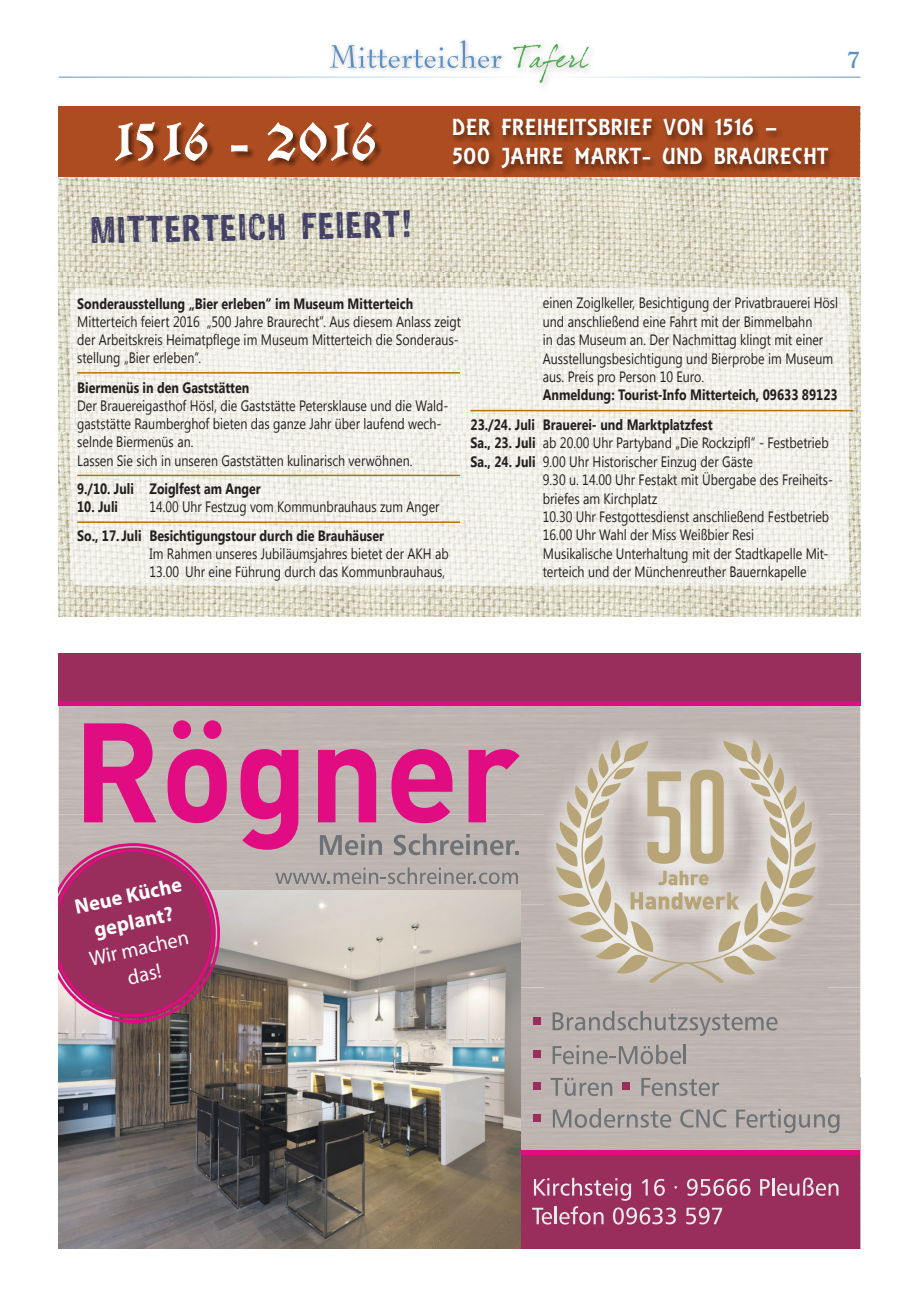
<style>
.page{position:relative;width:919px;height:1289px;background:#fff}
.page>*{position:absolute;margin:0;border:0;box-sizing:border-box;transform-origin:0 0}
.t1{font:700 52.05px "Schwaben Alt";letter-spacing:.075em;color:#fff}
.t2{font:30.3px "Sans Culottes";color:#444166;scale:1.09 1}
.t3{font:24.75px/29.5px "ARESSENCE";letter-spacing:.04em;color:#fff}
.t4{font:22.5px "Stratford Serial";color:#5b91c2}
.t5{font:700 21px/26.7px "Myriad Pro";color:#fff;text-align:center}
.t6{font:21px/26.7px "Myriad Pro";color:#fff;text-align:center}
.t7{font:15px/18.1px "Segoe UI";color:#231f20;scale:.83 1}
.t8{font:700 15px/29.4px "Segoe UI";color:#231f20;scale:.83 1}
.t9{font:15px "Segoe UI";color:#231f20;scale:.82 1}
.t10{font:700 15px "Segoe UI";color:#231f20;scale:.82 1}
.s1{font-family:"ARESSENCE";font-weight:400}
.s2{font-weight:700}
</style>
<div class="page">
<div style="left:326px;top:37px;width:180px;height:37px;background:#231f20;opacity:.3"></div>
<svg style="left:330px;top:40px;width:171px;height:28px"></svg>
<svg style="left:513px;top:44px;width:76px;height:39px"></svg>
<hr style="left:59px;top:77px;width:485px;height:1px;background:#5b91c2">
<hr style="left:544px;top:77px;width:316px;height:1px;background:#5b91c2">
<img style="left:59px;top:271px;width:801px;height:161px">
<img style="left:59px;top:432px;width:801px;height:184px">
<img style="left:59px;top:177px;width:801px;height:94px">
<div style="left:59px;top:106px;width:801px;height:71px;background:#ad4c20"></div>
<img style="left:120px;top:126px;width:262px;height:41px">
<svg style="left:115px;top:122px;width:40px;height:39px"></svg>
<svg style="left:163px;top:122px;width:44px;height:39px"></svg>
<svg style="left:231px;top:145px;width:16px;height:6px"></svg>
<svg style="left:268px;top:122px;width:107px;height:39px"></svg>
<img style="left:453px;top:119px;width:379px;height:55px">
<svg style="left:70px;top:287px;width:779px;height:298px;fill:#f1f1e9"></svg>
<hr style="left:77px;top:372px;width:383px;height:1px;background:#ae7408">
<hr style="left:77px;top:474px;width:383px;height:2px;background:#ae7408">
<hr style="left:77px;top:521px;width:383px;height:2px;background:#ae7408">
<hr style="left:470px;top:410px;width:383px;height:1px;background:#ae7408">
<div style="left:59px;top:705px;width:801px;height:445px;background:#beb5b1"></div>
<div style="left:513px;top:1152px;width:347px;height:96px;background:#992d5b"></div>
<hr style="left:473px;top:1150px;width:387px;height:4px;background:#e10b82">
<svg style="left:84px;top:723px;width:72px;height:99px;background:#d44993"></svg>
<svg style="left:167px;top:720px;width:60px;height:103px;background:#d15a98"></svg>
<svg style="left:240px;top:749px;width:58px;height:100px;background:#d54391"></svg>
<svg style="left:318px;top:749px;width:58px;height:73px;background:#d54492"></svg>
<svg style="left:391px;top:749px;width:61px;height:74px;background:#d44a93"></svg>
<svg style="left:468px;top:749px;width:51px;height:73px;background:#ce659b"></svg>
<svg style="left:320px;top:834px;width:62px;height:21px"></svg>
<svg style="left:393px;top:833px;width:125px;height:22px;background:#a29e9c"></svg>
<div style="left:59px;top:653px;width:801px;height:50px;background:#992d5b"></div>
<hr style="left:59px;top:701px;width:801px;height:4px;background:#e10b82">
<svg style="left:275px;top:867px;width:243px;height:17px;background:#a9a4a2"></svg>
<svg style="left:534px;top:1177px;width:97px;height:23px"></svg>
<svg style="left:642px;top:1179px;width:5px;height:16px"></svg>
<svg style="left:654px;top:1178px;width:10px;height:17px"></svg>
<svg style="left:687px;top:1178px;width:63px;height:17px"></svg>
<svg style="left:760px;top:1177px;width:78px;height:18px"></svg>
<svg style="left:532px;top:1206px;width:71px;height:18px"></svg>
<svg style="left:613px;top:1207px;width:62px;height:17px"></svg>
<svg style="left:686px;top:1207px;width:36px;height:17px"></svg>
<div style="left:544px;top:727px;width:283px;height:268px;background:#beb5b1"></div>
<svg style="left:554px;top:739px;width:263px;height:243px;background:#cbc1b4"></svg>
<svg style="left:647px;top:771px;width:34px;height:92px;background:#c9bda3"></svg>
<svg style="left:690px;top:769px;width:33px;height:94px;background:#c7ba9b"></svg>
<svg style="left:552px;top:1010px;width:225px;height:25px;background:#aba5a3"></svg>
<svg style="left:552px;top:1044px;width:129px;height:20px;background:#a6a19f"></svg>
<hr style="left:683px;top:1044px;width:3px;height:20px;background:#6c7276">
<svg style="left:550px;top:1077px;width:62px;height:19px"></svg>
<svg style="left:641px;top:1077px;width:78px;height:19px"></svg>
<svg style="left:553px;top:1108px;width:118px;height:19px;background:#a6a19f"></svg>
<svg style="left:680px;top:1109px;width:46px;height:18px"></svg>
<svg style="left:736px;top:1108px;width:103px;height:25px;background:#aaa4a2"></svg>
<div style="left:533px;top:1016px;width:7px;height:8px;background:#992d5b"></div>
<div style="left:533px;top:1049px;width:7px;height:8px;background:#992d5b"></div>
<div style="left:533px;top:1082px;width:7px;height:8px;background:#992d5b"></div>
<div style="left:533px;top:1114px;width:7px;height:8px;background:#992d5b"></div>
<div style="left:622px;top:1082px;width:8px;height:8px;background:#992d5b"></div>
<img style="left:59px;top:890px;width:461px;height:358px">
<svg style="left:59px;top:836px;width:167px;height:193px;background:#a34a6f"></svg>
<h1 class="t1" style="left:115px;top:112px;width:264px">1516 <span class="s1">-</span> 2016</h1>
<h2 class="t2" style="left:90px;top:215px;width:297px;rotate:-1deg">MITTERTEICH FEIERT!</h2>
<h3 class="t3" style="left:452px;top:114px;width:377px">DER FREIHEITSBRIEF VON 1516 –<br>500 JAHRE MARKT- UND BRAURECHT</h3>
<h3 class="t4" style="left:847px;top:47px;width:14px">7</h3>
<p class="t8" style="left:77px;top:290px;width:406px">Sonderausstellung „Bier erleben“ im Museum Mitterteich</p>
<p class="t7" style="left:77px;top:312px;width:464px">Mitterteich feiert 2016 „500 Jahre Braurecht“. Aus diesem Anlass zeigt der Arbeitskreis Heimatpflege im Museum Mitterteich die Sonderaus&shy;stellung „Bier erleben“.</p>
<p class="t8" style="left:77px;top:374px;width:209px">Biermenüs in den Gaststätten</p>
<p class="t7" style="left:77px;top:396px;width:448px">Der Brauereigasthof Hösl, die Gaststätte Petersklause und die Wald&shy;gaststätte Raumberghof bieten das ganze Jahr über laufend wech&shy;selnde Biermenüs an.<br>Lassen Sie sich in unseren Gaststätten kulinarisch verwöhnen.</p>
<p class="t10" style="left:77px;top:483px;width:225px">9./10. Juli Zoiglfest am Anger</p>
<p class="t10" style="left:77px;top:501px;width:51px">10. Juli</p>
<p class="t9" style="left:149px;top:501px;width:355px">14.00 Uhr Festzug vom Kommunbrauhaus zum Anger</p>
<p class="t8" style="left:77px;top:522px;width:371px">So., 17. Juli Besichtigungstour durch die Brauhäuser</p>
<p class="t7" style="left:149px;top:544px;width:362px">Im Rahmen unseres Jubiläumsjahres bietet der AKH ab<br>13.00 Uhr eine Führung durch das Kommunbrauhaus,</p>
<p class="t7" style="left:543px;top:295px;width:357px">einen Zoiglkeller, Besichtigung der Privatbrauerei Hösl und anschließend eine Fahrt mit der Bimmelbahn<br>in das Museum an. Der Nachmittag klingt mit einer Ausstellungsbesichtigung und Bierprobe im Museum aus. Preis pro Person 10 Euro.</p>
<p class="t8" style="left:470px;top:382px;width:444px;text-indent:72px">Anmeldung: Tourist-Info Mitterteich, 09633 89123<br>23./24. Juli Brauerei- und Marktplatzfest</p>
<p class="t7" style="left:470px;top:433px;width:433px"><span class="s2">Sa., 23. Juli</span> ab 20.00 Uhr Partyband „Die Rockzipfl“ - Festbetrieb</p>
<p class="t7" style="left:470px;top:451px;width:342px"><span class="s2">Sa., 24. Juli</span> 9.00 Uhr Historischer Einzug der Gäste</p>
<p class="t7" style="left:543px;top:472px;width:351px">9.30 u. 14.00 Uhr Festakt mit Übergabe des Freiheits-</p>
<p class="t7" style="left:543px;top:490px;width:139px">briefes am Kirchplatz</p>
<p class="t7" style="left:543px;top:509px;width:346px">10.30 Uhr Festgottesdienst anschließend Festbetrieb</p>
<p class="t7" style="left:543px;top:527px;width:256px">16.00 Uhr Wahl der Miss Weißbier Resi</p>
<p class="t7" style="left:543px;top:546px;width:345px">Musikalische Unterhaltung mit der Stadtkapelle Mit-</p>
<p class="t7" style="left:543px;top:564px;width:319px">terteich und der Münchenreuther Bauernkapelle</p>
<h3 class="t5" style="left:72px;top:893px;width:110px;rotate:-12deg">Neue Küche geplant?</h3>
<h3 class="t6" style="left:87px;top:945px;width:103px;rotate:-12deg">Wir machen das!</h3>
</div>
